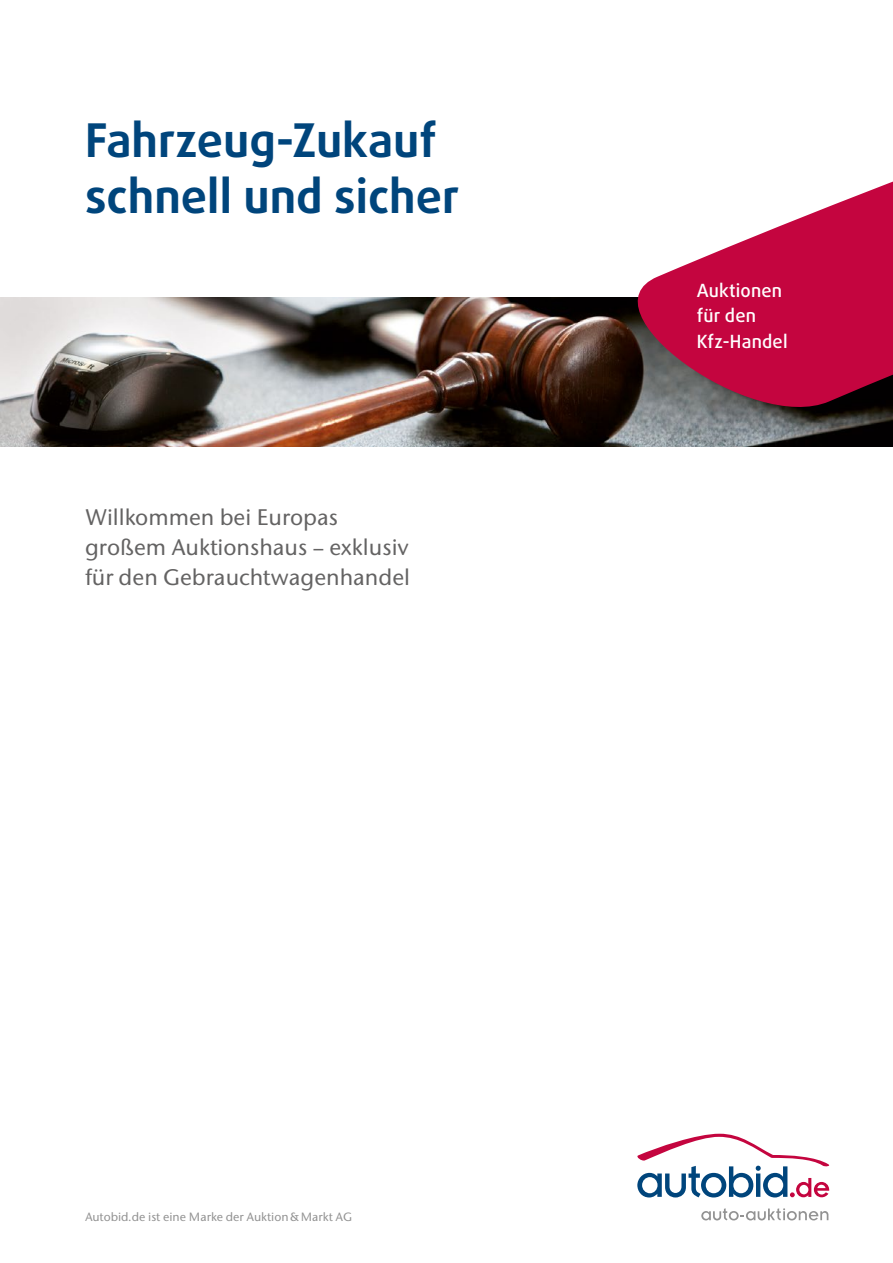
<style>
.page{position:relative;width:893px;height:1263px;background:#fff}
.page>*{position:absolute;margin:0;border:0;box-sizing:border-box;transform-origin:0 0}
.t1{font:700 46.5px/55.8px "Daxline Pro";color:#00457c}
.t2{font:500 22.5px/30px "Stone Sans ITC";color:#646363}
.t3{font:500 18.15px/25px "Daxline Pro";letter-spacing:.01em;color:#fff}
.t4{font:500 12px "Stone Sans ITC";color:#929292}
</style>
<div class="page">
<img style="left:0;top:298px;width:893px;height:148px">
<svg style="left:628px;top:181px;width:265px;height:234px;fill:#c4053f"></svg>
<svg style="left:637px;top:1134px;width:193px;height:63px"></svg>
<svg style="left:701px;top:1208px;width:127px;height:12px"></svg>
<h1 class="t1" style="left:85px;top:113px;width:376px">Fahrzeug-Zukauf schnell und sicher</h1>
<p class="t2" style="left:85px;top:502px;width:327px">Willkommen bei Europas großem Auktionshaus – exklusiv für den Gebrauchtwagenhandel</p>
<p class="t3" style="left:697px;top:278px;width:92px">Auktionen für den<br>Kfz-Handel</p>
<p class="t4" style="left:85px;top:1209px;width:269px">Autobid.de ist eine Marke der Auktion &amp; Markt AG</p>
</div>
